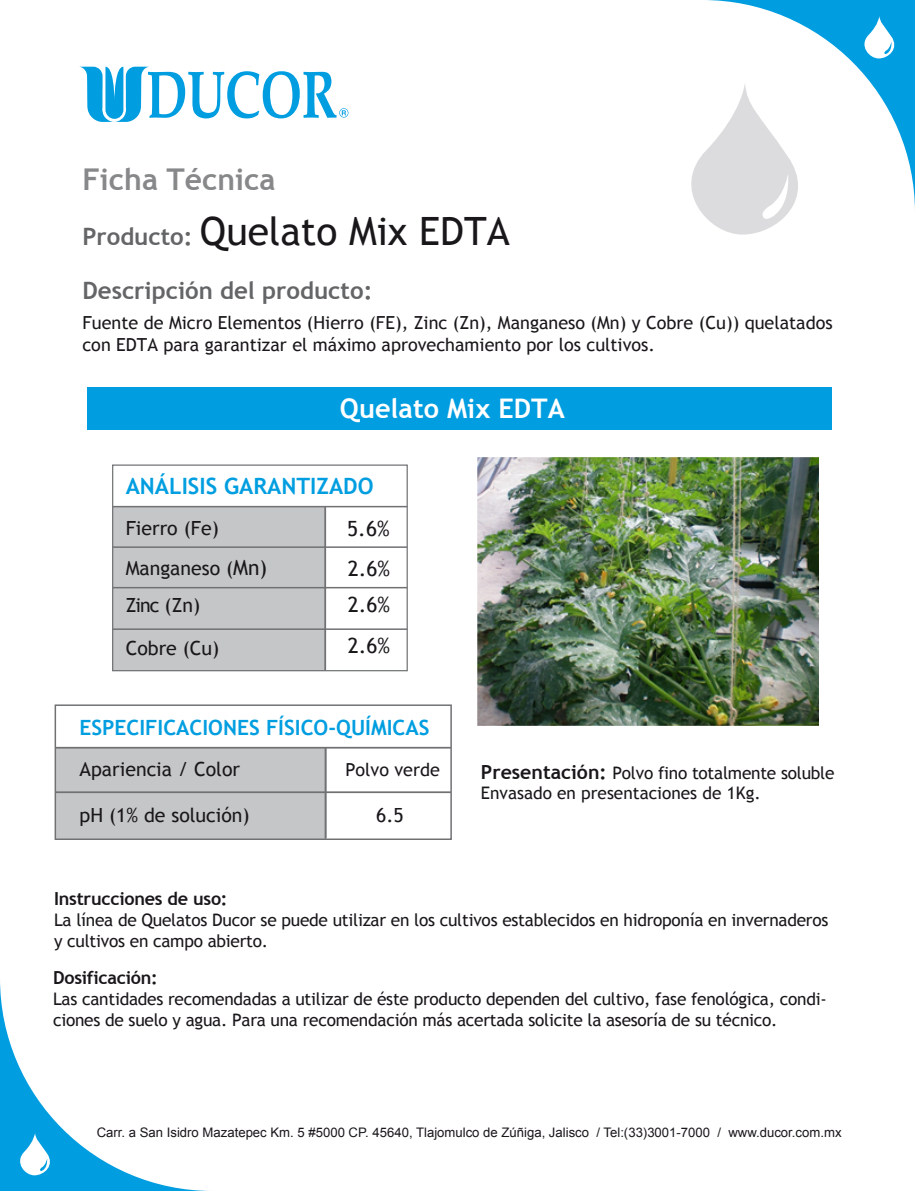
<style>
.page{position:relative;width:915px;height:1191px;background:#fff}
.page>*{position:absolute;margin:0;border:0;box-sizing:border-box;transform-origin:0 0}
.t1{font:39px "Trebuchet MS";color:#1a171b}
.t2{font:700 30px "Trebuchet MS";color:#878889}
.t3{font:700 27px "Trebuchet MS";color:#fff}
.t4{font:700 24px "Trebuchet MS";color:#646567}
.t5{font:700 22.5px "Trebuchet MS";color:#009ee0}
.t6{font:700 21px "Trebuchet MS";color:#009ee0}
.t7{font:21px/36.2px "Trebuchet MS";color:#1a171b}
.t8{font:19.5px "Trebuchet MS";color:#1a171b}
.t9{font:18px/21.6px "Trebuchet MS";color:#1a171b}
.t10{font:700 18px "Trebuchet MS";letter-spacing:-.015em;color:#1a171b}
.t11{font:17.25px/20.7px "Trebuchet MS";letter-spacing:-.015em;color:#1a171b}
.t12{font:13.2px "Arial";color:#1a171b}
.s1{font-weight:700;font-size:24px;color:#646567}
.s2{font-size:21px}
.s3{font-weight:700;font-size:19.5px}
</style>
<div class="page">
<div style="left:113px;top:506px;width:212px;height:164px;background:#c5c6c8"></div>
<svg style="left:707px;top:0;width:207px;height:194px"></svg>
<svg style="left:0;top:984px;width:208px;height:207px"></svg>
<div style="left:87px;top:387px;width:744px;height:43px;background:#009ee0"></div>
<div style="left:112px;top:464px;width:295px;height:207px;border:1px solid #707173"></div>
<hr style="left:113px;top:506px;width:294px;height:1px;background:#707173">
<hr style="left:113px;top:546px;width:294px;height:2px;background:#707173">
<hr style="left:113px;top:587px;width:294px;height:1px;background:#707173">
<hr style="left:113px;top:628px;width:294px;height:2px;background:#707173">
<hr style="left:324px;top:506px;width:2px;height:165px;background:#707173">
<svg style="left:858px;top:16px;width:41px;height:43px"></svg>
<svg style="left:14px;top:1132px;width:41px;height:43px"></svg>
<svg style="left:691px;top:82px;width:106px;height:153px"></svg>
<div style="left:55px;top:747px;width:270px;height:92px;background:#c5c6c8"></div>
<div style="left:55px;top:704px;width:396px;height:136px;border:1px solid #707173"></div>
<hr style="left:56px;top:747px;width:395px;height:1px;background:#707173">
<hr style="left:56px;top:791px;width:395px;height:2px;background:#707173">
<hr style="left:324px;top:747px;width:2px;height:91px;background:#707173">
<svg style="left:80px;top:67px;width:268px;height:55px"></svg>
<img style="left:477px;top:457px;width:340px;height:269px">
<h2 class="t2" style="left:82px;top:160px;width:195px">Ficha Técnica</h2>
<h1 class="t1" style="left:82px;top:208px;width:429px"><span class="s1">Producto:</span> Quelato Mix EDTA</h1>
<h3 class="t4" style="left:82px;top:275px;width:291px">Descripción del producto:</h3>
<p class="t9" style="left:82px;top:312px;width:751px">Fuente de Micro Elementos (Hierro (FE), Zinc (Zn), Manganeso (Mn) y Cobre (Cu)) quelatados con EDTA para garantizar el máximo aprovechamiento por los cultivos.</p>
<h3 class="t3" style="left:340px;top:392px;width:226px">Quelato Mix EDTA</h3>
<h3 class="t5" style="left:126px;top:472px;width:249px">ANÁLISIS GARANTIZADO</h3>
<p class="t8" style="left:126px;top:516px;width:95px">Fierro (Fe)</p>
<p class="t7" style="left:347px;top:510px;width:44px">5.6%</p>
<p class="t8" style="left:126px;top:556px;width:143px">Manganeso (<span class="s2">Mn)</span></p>
<p class="t7" style="left:347px;top:551px;width:44px">2.6%<br>2.6%</p>
<p class="t7" style="left:347px;top:628px;width:44px">2.6%</p>
<p class="t8" style="left:126px;top:594px;width:76px">Zinc (Zn)</p>
<p class="t8" style="left:126px;top:637px;width:95px">Cobre (Cu)</p>
<p class="t6" style="left:79px;top:715px;width:351px">ESPECIFICACIONES FÍSICO-QUÍMICAS</p>
<p class="t8" style="left:79px;top:757px;width:162px">Apariencia / Color</p>
<p class="t8" style="left:79px;top:803px;width:172px">pH (1% de solución)</p>
<p class="t9" style="left:345px;top:758px;width:96px">Polvo verde</p>
<p class="t8" style="left:376px;top:803px;width:29px">6.5</p>
<p class="t11" style="left:480px;top:762px;width:355px"><span class="s3">Presentación:</span> Polvo fino totalmente soluble</p>
<p class="t11" style="left:480px;top:783px;width:281px">Envasado en presentaciones de 1Kg.</p>
<p class="t10" style="left:54px;top:887px;width:175px">Instrucciones de uso:</p>
<p class="t11" style="left:54px;top:909px;width:775px">La línea de Quelatos Ducor se puede utilizar en los cultivos establecidos en hidroponía en invernaderos y cultivos en campo abierto.</p>
<p class="t10" style="left:53px;top:966px;width:106px">Dosificación:</p>
<p class="t11" style="left:53px;top:988px;width:774px">Las cantidades recomendadas a utilizar de éste producto dependen del cultivo, fase fenológica, condi&shy;ciones de suelo y agua. Para una recomendación más acertada solicite la asesoría de su técnico.</p>
<p class="t12" style="left:97px;top:1123px;width:746px">Carr. a San Isidro Mazatepec Km. 5 #5000 CP. 45640, Tlajomulco de Zúñiga, Jalisco / Tel:(33)3001-7000 / www.ducor.com.mx</p>
</div>
